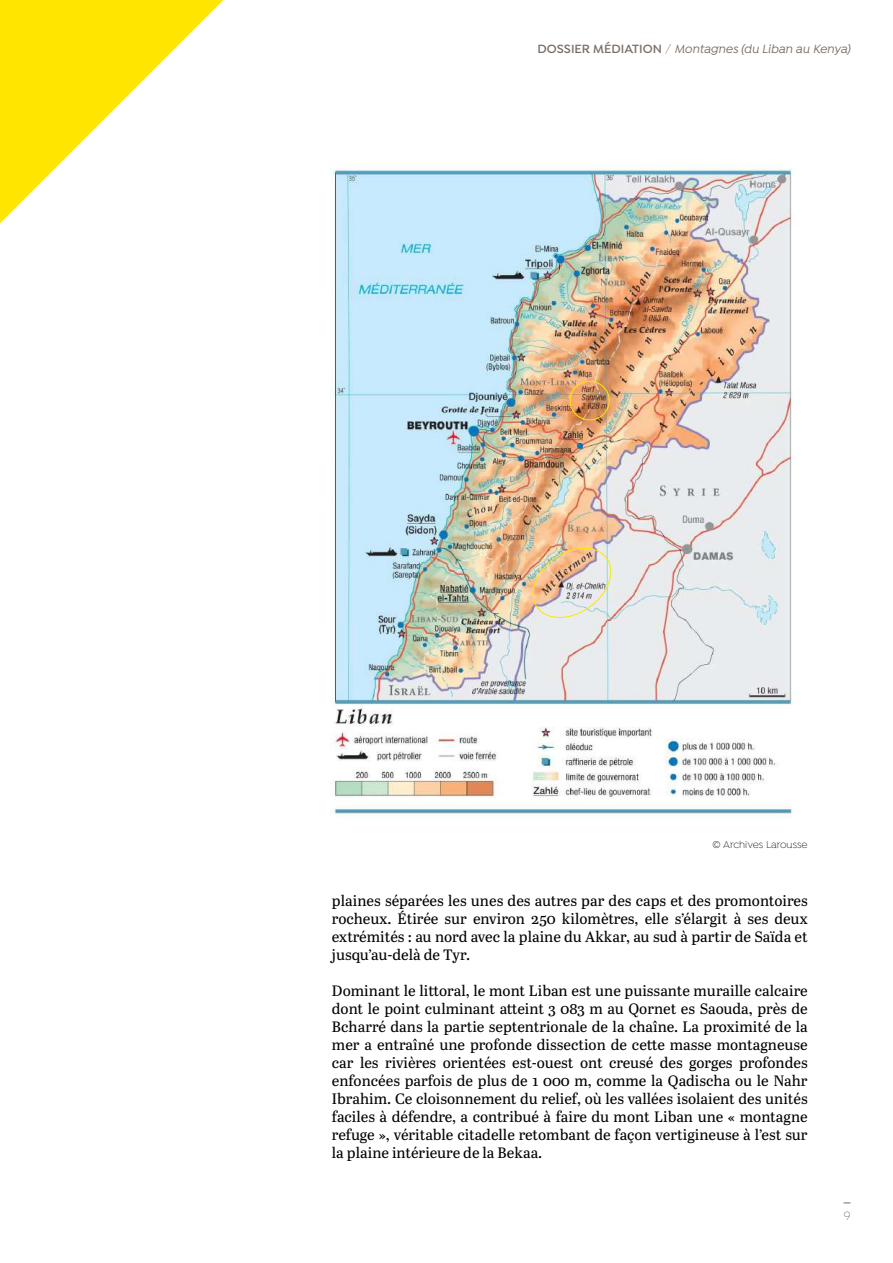
<style>
.page{position:relative;width:893px;height:1263px;background:#fff}
.page>*{position:absolute;margin:0;border:0;box-sizing:border-box;transform-origin:0 0}
.t1{font:15px/18px "Abril Text";color:#000;text-align:justify}
.t2{font:italic 500 12.75px "Isidora";color:#7d6e65}
.t3{font:300 12.75px "Isidora";color:#7d6e65}
.t4{font:300 10.5px "Isidora";color:#000}
.s1{font-weight:600;font-style:normal}
.s2{font-weight:300;font-style:normal}
</style>
<div class="page">
<svg style="left:0;top:0;width:223px;height:223px"></svg>
<img style="left:331px;top:168px;width:461px;height:649px">
<div style="left:570px;top:381px;width:40px;height:39px;border:1px solid #ffe600;border-radius:50%"></div>
<img style="left:528px;top:543px;width:88px;height:79px">
<p class="t2" style="left:538px;top:41px;width:314px"><span class="s1">DOSSIER MÉDIATION</span> <span class="s2">/</span> Montagnes (du Liban au Kenya)</p>
<p class="t4" style="left:712px;top:839px;width:97px">© Archives Larousse</p>
<p class="t1" style="left:332px;top:891px;width:477px">plaines séparées les unes des autres par des caps et des promontoires rocheux. Étirée sur environ 250 kilomètres, elle s’élargit à ses deux extrémités : au nord avec la plaine du Akkar, au sud à partir de Saïda et jusqu’au-delà de Tyr.</p>
<p class="t1" style="left:332px;top:981px;width:477px">Dominant le littoral, le mont Liban est une puissante muraille calcaire dont le point culminant atteint 3 083 m au Qornet es Saouda, près de Bcharré dans la partie septentrionale de la chaîne. La proximité de la mer a entraîné une profonde dissection de cette masse montagneuse car les rivières orientées est-ouest ont creusé des gorges profondes enfoncées parfois de plus de 1 000 m, comme la Qadischa ou le Nahr Ibrahim. Ce cloisonnement du relief, où les vallées isolaient des unités faciles à défendre, a contribué à faire du mont Liban une « montagne refuge », véritable citadelle retombant de façon vertigineuse à l’est sur la plaine intérieure de la Bekaa.</p>
<p class="t3" style="left:844px;top:1209px;width:8px">9</p>
</div>
